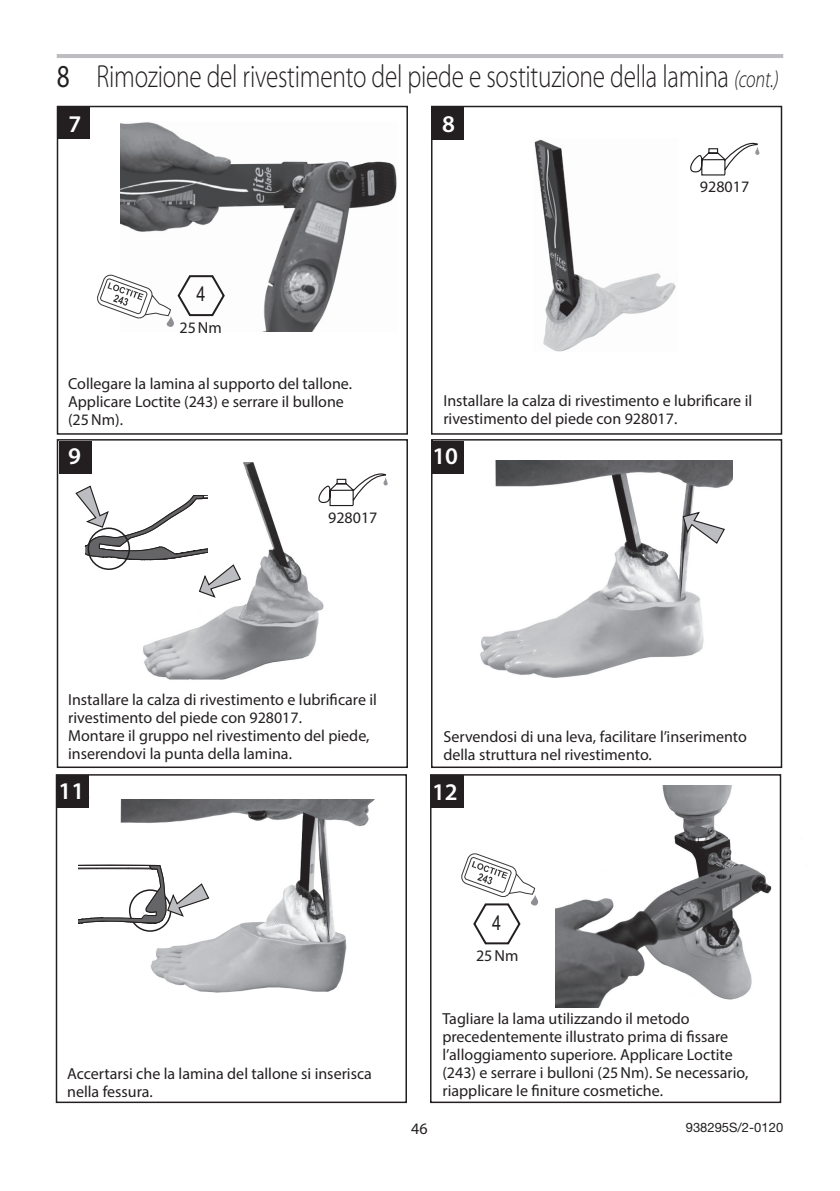
<style>
.page{position:relative;width:840px;height:1191px;background:#fff}
.page>*{position:absolute;margin:0;border:0;box-sizing:border-box;transform-origin:0 0}
.MG-Head1_Manual_Numb{font:300 32px "Myriad Pro";letter-spacing:-.01em;color:#231f20;scale:.79 1}
.MG-Assembly_Box__Aut{font:600 24px "Myriad Pro";color:#fff}
.t1{font:20px "Arial Narrow";color:#231f20}
.MG-Box_Text__8pt__3p{font:16px/18px "Myriad Pro";color:#231f20}
.MG-Body_Text_L_8pt{font:16px "Myriad Pro";color:#231f20}
.t2{font:13px "Helvetica Neue";color:#231f20}
.s1{font-weight:400}
.s2{font-style:italic;font-size:24px}
.s3{color:#231f20}
</style>
<div class="page">
<img style="left:120px;top:122px;width:277px;height:209px">
<img style="left:534px;top:139px;width:142px;height:212px">
<img style="left:480px;top:461px;width:251px;height:216px">
<svg style="left:681px;top:511px;width:44px;height:34px"></svg>
<img style="left:143px;top:462px;width:181px;height:218px">
<img style="left:555px;top:785px;width:227px;height:222px">
<img style="left:120px;top:799px;width:254px;height:194px">
<svg style="left:75px;top:485px;width:167px;height:114px"></svg>
<svg style="left:78px;top:864px;width:132px;height:70px"></svg>
<hr style="left:57px;top:54px;width:725px;height:4px;background:#bcbdc0">
<svg style="left:690px;top:142px;width:69px;height:34px"></svg>
<svg style="left:461px;top:853px;width:77px;height:92px"></svg>
<svg style="left:97px;top:273px;width:129px;height:54px"></svg>
<svg style="left:317px;top:473px;width:70px;height:33px"></svg>
<div style="left:57px;top:106px;width:351px;height:329px;border:1px solid #231f20"></div>
<div style="left:57px;top:106px;width:33px;height:33px;background:#231f20"></div>
<div style="left:431px;top:106px;width:350px;height:329px;border:1px solid #231f20"></div>
<div style="left:431px;top:107px;width:32px;height:33px;background:#231f20"></div>
<div style="left:57px;top:439px;width:351px;height:329px;border:1px solid #231f20"></div>
<div style="left:59px;top:440px;width:32px;height:33px;background:#231f20"></div>
<div style="left:431px;top:439px;width:350px;height:329px;border:1px solid #231f20"></div>
<div style="left:431px;top:440px;width:32px;height:33px;background:#231f20"></div>
<div style="left:56px;top:774px;width:351px;height:329px;border:1px solid #231f20"></div>
<div style="left:56px;top:775px;width:33px;height:32px;background:#231f20"></div>
<div style="left:430px;top:774px;width:350px;height:329px;border:1px solid #231f20"></div>
<div style="left:430px;top:775px;width:33px;height:32px;background:#231f20"></div>
<h1 class="MG-Head1_Manual_Numb" style="left:57px;top:57px;width:914px"><span class="s1">8</span> Rimozione del rivestimento del piede e sostituzione della lamina <span class="s2">(cont.)</span></h1>
<h1 class="MG-Assembly_Box__Aut" style="left:68px;top:108px;width:20px">7<span class="s3">.</span></h1>
<h1 class="MG-Assembly_Box__Aut" style="left:442px;top:109px;width:20px">8<span class="s3">.</span></h1>
<p class="t1" style="left:196px;top:279px;width:11px">4</p>
<p class="MG-Box_Text__8pt__3p" style="left:179px;top:318px;width:44px">25Nm</p>
<p class="MG-Body_Text_L_8pt" style="left:699px;top:177px;width:51px">928017</p>
<p class="MG-Box_Text__8pt__3p" style="left:68px;top:374px;width:285px">Collegare la lamina al supporto del tallone.<br>Applicare Loctite (243) e serrare il bullone (25Nm).</p>
<p class="MG-Box_Text__8pt__3p" style="left:443px;top:392px;width:310px">Installare la calza di rivestimento e lubrificare il rivestimento del piede con 928017.</p>
<h1 class="MG-Assembly_Box__Aut" style="left:68px;top:441px;width:20px">9<span class="s3">.</span></h1>
<h1 class="MG-Assembly_Box__Aut" style="left:432px;top:441px;width:33px">10<span class="s3">.</span></h1>
<p class="MG-Body_Text_L_8pt" style="left:328px;top:507px;width:51px">928017</p>
<p class="MG-Box_Text__8pt__3p" style="left:68px;top:690px;width:310px">Installare la calza di rivestimento e lubrificare il rivestimento del piede con 928017.</p>
<p class="MG-Box_Text__8pt__3p" style="left:68px;top:726px;width:303px">Montare il gruppo nel rivestimento del piede, inserendovi la punta della lamina.</p>
<p class="MG-Box_Text__8pt__3p" style="left:443px;top:728px;width:305px">Servendosi di una leva, facilitare l’inserimento della struttura nel rivestimento.</p>
<h1 class="MG-Assembly_Box__Aut" style="left:58px;top:775px;width:33px">11<span class="s3">.</span></h1>
<h1 class="MG-Assembly_Box__Aut" style="left:432px;top:776px;width:33px">12<span class="s3">.</span></h1>
<p class="t1" style="left:491px;top:907px;width:11px">4</p>
<p class="MG-Box_Text__8pt__3p" style="left:476px;top:946px;width:44px">25Nm</p>
<p class="MG-Box_Text__8pt__3p" style="left:67px;top:1064px;width:306px">Accertarsi che la lamina del tallone si inserisca nella fessura.</p>
<p class="MG-Box_Text__8pt__3p" style="left:411px;top:1119px;width:18px">46</p>
<p class="MG-Box_Text__8pt__3p" style="left:442px;top:1009px;width:307px">Tagliare la lama utilizzando il metodo precedentemente illustrato prima di fissare l’alloggiamento superiore. Applicare Loctite (243) e serrare i bulloni (25Nm). Se necessario, riapplicare le finiture cosmetiche.</p>
<p class="t2" style="left:685px;top:1119px;width:99px">938295S/2-0120</p>
</div>
